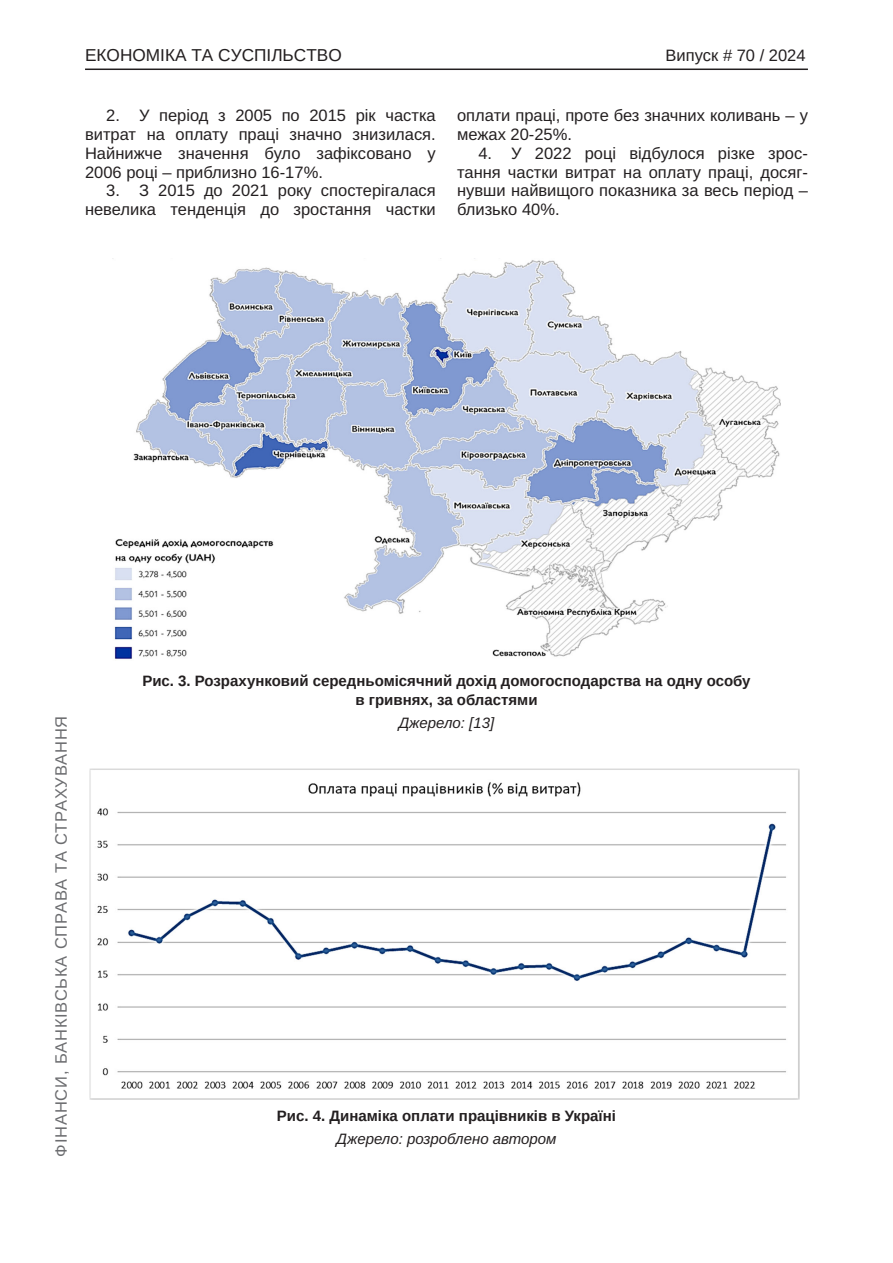
<style>
.page{position:relative;width:893px;height:1263px;background:#fff}
.page>*{position:absolute;margin:0;border:0;box-sizing:border-box;transform-origin:0 0}
.t1{font:17.25px "Arimo";color:#231f20}
.Текст_основной_G{font:16.5px/18.8px "Arimo";color:#231f20;text-align:justify}
.t2{font:16.5px "Arimo";letter-spacing:.05em;color:#6c6d70}
.t3{font:16.5px "Arimo";color:#231f20}
.Рисунок_N{font:700 15px "Arimo";color:#231f20}
.Джерело{font:italic 15px "Arimo";color:#231f20}
</style>
<div class="page">
<hr style="left:85px;top:69px;width:723px;height:1px;background:#231f20">
<img style="left:112px;top:258px;width:669px;height:401px">
<img style="left:90px;top:769px;width:709px;height:330px">
<p class="t1" style="left:85px;top:45px;width:258px">ЕКОНОМІКА ТА СУСПІЛЬСТВО</p>
<p class="t3" style="left:665px;top:46px;width:142px">Випуск # 70 / 2024</p>
<p class="Текст_основной_G" style="left:85px;top:106px;width:352px;text-indent:21px">2. У період з 2005 по 2015 рік частка витрат на оплату праці значно знизилася.<br>Найнижче значення було зафіксовано у 2006 році – приблизно 16-17%.</p>
<p class="Текст_основной_G" style="left:85px;top:181px;width:352px;text-align:right">3. З 2015 до 2021 року спостерігалася невелика тенденція до зростання частки</p>
<p class="Текст_основной_G" style="left:457px;top:106px;width:352px">оплати праці, проте без значних коливань – у межах 20-25%.</p>
<p class="Текст_основной_G" style="left:457px;top:144px;width:352px;text-indent:21px">4. У 2022 році відбулося різке зрос&shy;тання частки витрат на оплату праці, досяг&shy;нувши найвищого показника за весь період – близько 40%.</p>
<p class="t2" style="left:52px;top:1157px;width:442px;rotate:-90deg">ФІНАНСИ, БАНКІВСЬКА СПРАВА ТА СТРАХУВАННЯ</p>
<p class="Рисунок_N" style="left:142px;top:670px;width:610px">Рис. 3. Розрахунковий середньомісячний дохід домогосподарства на одну особу</p>
<p class="Рисунок_N" style="left:355px;top:689px;width:184px">в гривнях, за областями</p>
<p class="Джерело" style="left:399px;top:712px;width:97px">Джерело: [13]</p>
<p class="Рисунок_N" style="left:277px;top:1106px;width:341px">Рис. 4. Динаміка оплати працівників в Україні</p>
<p class="Джерело" style="left:336px;top:1128px;width:222px">Джерело: розроблено автором</p>
</div>
